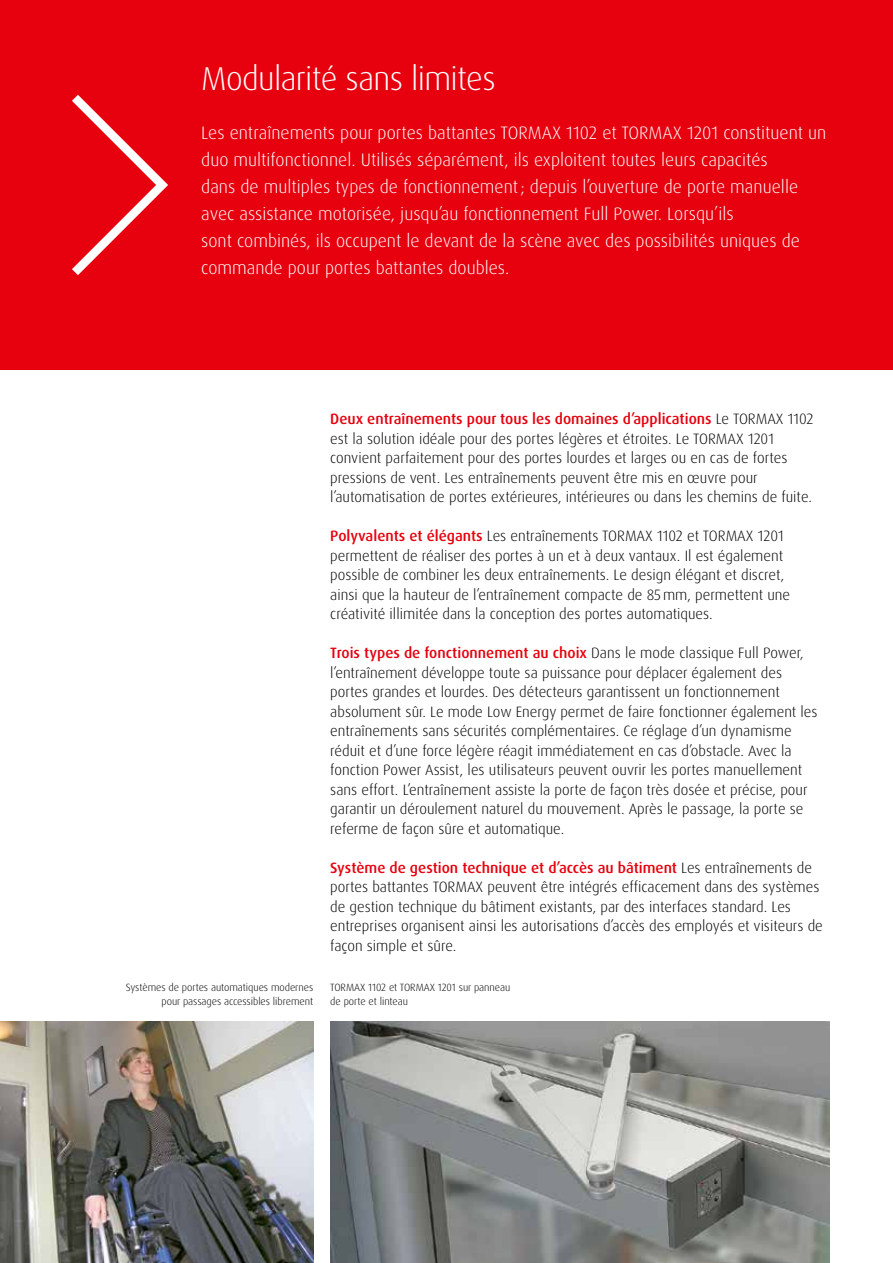
<style>
.page{position:relative;width:893px;height:1263px;background:#fff}
.page>*{position:absolute;margin:0;border:0;box-sizing:border-box;transform-origin:0 0}
.t1{font:300 33px "Dax Pro";letter-spacing:-.02em;color:#fff}
.t2{font:300 18px/27px "Dax Pro";color:#fff}
.t3{font:300 15px/19.5px "Dax Pro";color:#000}
.t4{font:300 10.5px/13.5px "Dax Pro";letter-spacing:-.005em;color:#000;text-align:right}
.s1{font-weight:500;color:#e7000e}
</style>
<div class="page">
<div style="left:0;top:0;width:893px;height:370px;background:#e7000e"></div>
<svg style="left:72px;top:95px;width:96px;height:180px"></svg>
<img style="left:330px;top:1022px;width:499px;height:241px">
<img style="left:0;top:1022px;width:313px;height:241px">
<h1 class="t1" style="left:201px;top:57px;width:296px">Modularité sans limites</h1>
<p class="t2" style="left:201px;top:119px;width:627px">Les entraînements pour portes battantes TORMAX 1102 et TORMAX 1201 constituent un duo multifonctionnel. Utilisés séparément, ils exploitent toutes leurs capacités<br>dans de multiples types de fonctionnement; depuis l’ouverture de porte manuelle avec assistance motorisée, jusqu’au fonctionnement Full Power. Lorsqu’ils<br>sont combinés, ils occupent le devant de la scène avec des possibilités uniques de commande pour portes battantes doubles.</p>
<p class="t3" style="left:330px;top:409px;width:485px"><span class="s1">Deux entraînements pour tous les domaines d’applications</span> Le TORMAX 1102 est la solution idéale pour des portes légères et étroites. Le TORMAX 1201 convient parfaitement pour des portes lourdes et larges ou en cas de fortes pressions de vent. Les entraînements peuvent être mis en œuvre pour l’automatisation de portes extérieures, intérieures ou dans les chemins de fuite.</p>
<p class="t3" style="left:330px;top:526px;width:461px"><span class="s1">Polyvalents et élégants</span> Les entraînements TORMAX 1102 et TORMAX 1201 permettent de réaliser des portes à un et à deux vantaux. Il est également possible de combiner les deux entraînements. Le design élégant et discret, ainsi que la hauteur de l’entraînement compacte de 85mm, permettent une créativité illimitée dans la conception des portes automatiques.</p>
<p class="t3" style="left:330px;top:643px;width:489px"><span class="s1">Trois types de fonctionnement au choix</span> Dans le mode classique Full Power, l’entraînement développe toute sa puissance pour déplacer également des portes grandes et lourdes. Des détecteurs garantissent un fonctionnement absolument sûr. Le mode Low Energy permet de faire fonctionner également les entraînements sans sécurités complémentaires. Ce réglage d’un dynamisme réduit et d’une force légère réagit immédiatement en cas d’obstacle. Avec la fonction Power Assist, les utilisateurs peuvent ouvrir les portes manuellement sans effort. L’entraînement assiste la porte de façon très dosée et précise, pour garantir un déroulement naturel du mouvement. Après le passage, la porte se referme de façon sûre et automatique.</p>
<p class="t3" style="left:330px;top:858px;width:494px"><span class="s1">Système de gestion technique et d’accès au bâtiment</span> Les entraînements de portes battantes TORMAX peuvent être intégrés efficacement dans des systèmes de gestion technique du bâtiment existants, par des interfaces standard. Les entreprises organisent ainsi les autorisations d’accès des employés et visiteurs de façon simple et sûre.</p>
<p class="t4" style="left:126px;top:981px;width:189px">Systèmes de portes automatiques modernes pour passages accessibles librement</p>
<p class="t4" style="left:330px;top:981px;width:181px;text-align:left">TORMAX 1102 et TORMAX 1201 sur panneau de porte et linteau</p>
</div>
